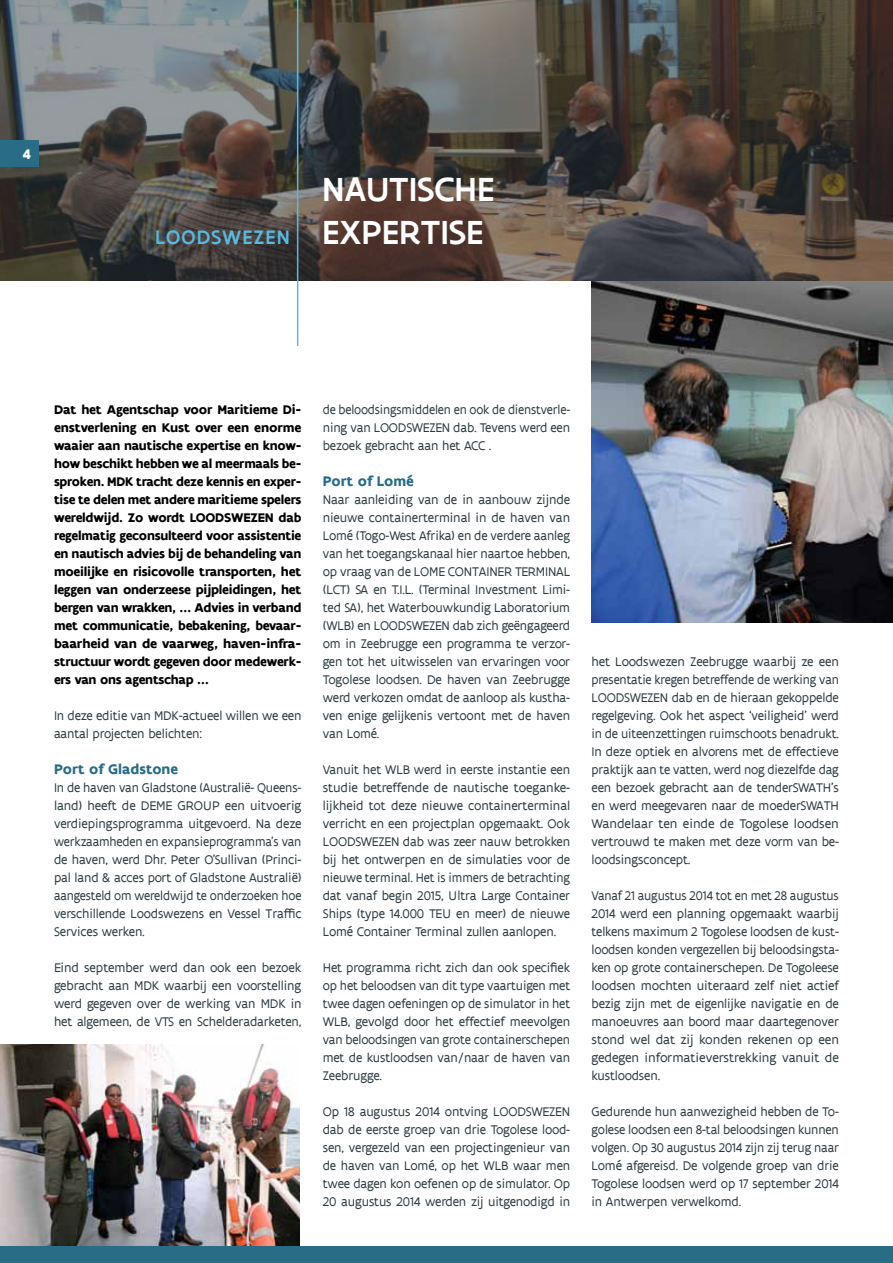
<style>
.page{position:relative;width:893px;height:1263px;background:#fff}
.page>*{position:absolute;margin:0;border:0;box-sizing:border-box;transform-origin:0 0}
.t1{font:500 36px "Flanders Art Sans";color:#fff}
.t2{font:500 21px "Flanders Art Sans";letter-spacing:.055em;color:#5ab9df}
.t3{font:700 15px "Flanders Art Sans";color:#286c86}
.t4{font:700 15px "Flanders Art Sans";color:#fff}
.t5{font:13.5px/18px "Flanders Art Sans";letter-spacing:-.01em;color:#2c393f;text-align:justify}
.t6{font:700 13.5px/18px "Flanders Art Sans";letter-spacing:-.02em;color:#000;text-align:justify}
.t7{font:13.5px/18px "Flanders Art Sans";letter-spacing:-.01em;color:#2c393f;text-align:justify;scale:.96 1}
.s1{font-size:36px;color:#fff}
</style>
<div class="page">
<img style="left:0;top:1044px;width:300px;height:202px">
<img style="left:591px;top:280px;width:302px;height:342px">
<svg style="left:0;top:0;width:893px;height:280px;background:#544e49"></svg>
<div style="left:0;top:140px;width:38px;height:27px;background:#286c86"></div>
<div style="left:0;top:1246px;width:893px;height:17px;background:#286c86"></div>
<hr style="left:297px;top:0;width:1px;height:346px;background:#5ab9df">
<p class="t4" style="left:22px;top:145px;width:10px">4</p>
<h1 class="t1" style="left:322px;top:166px;width:174px">NAUTISCHE</h1>
<h2 class="t2" style="left:155px;top:224px;width:330px">LOODSWEZEN <span class="s1">EXPERTISE</span></h2>
<p class="t6" style="left:54px;top:401px;width:249px">Dat het Agentschap voor Maritieme Di&shy;enstverlening en Kust over een enorme waaier aan nautische expertise en know&shy;how beschikt hebben we al meermaals be&shy;sproken. MDK tracht deze kennis en exper&shy;tise te delen met andere maritieme spelers wereldwijd. Zo wordt LOODSWEZEN dab regelmatig geconsulteerd voor assistentie en nautisch advies bij de behandeling van moeilijke en risicovolle transporten, het leggen van onderzeese pijpleidingen, het bergen van wrakken, … Advies in verband met communicatie, bebakening, bevaar&shy;baarheid van de vaarweg, haven-infra&shy;structuur wordt gegeven door medewerk&shy;ers van ons agentschap …</p>
<p class="t5" style="left:54px;top:707px;width:249px">In deze editie van MDK-actueel willen we een aantal projecten belichten:</p>
<p class="t3" style="left:54px;top:760px;width:126px">Port of Gladstone</p>
<p class="t5" style="left:54px;top:779px;width:249px">In de haven van Gladstone (Australië- Queens&shy;land) heeft de DEME GROUP een uitvoerig verdiepingsprogramma uitgevoerd. Na deze werkzaamheden en expansieprogramma’s van de haven, werd Dhr. Peter O’Sullivan (Princi&shy;pal land &amp; acces port of Gladstone Australië) aangesteld om wereldwijd te onderzoeken hoe verschillende Loodswezens en Vessel Traffic Services werken.</p>
<p class="t5" style="left:54px;top:959px;width:249px">Eind september werd dan ook een bezoek gebracht aan MDK waarbij een voorstelling werd gegeven over de werking van MDK in het algemeen, de VTS en Schelderadarketen,</p>
<p class="t7" style="left:323px;top:401px;width:259px">de beloodsingsmiddelen en ook de dienstverle&shy;ning van LOODSWEZEN dab. Tevens werd een bezoek gebracht aan het ACC .</p>
<p class="t3" style="left:323px;top:472px;width:93px">Port of Lomé</p>
<p class="t5" style="left:323px;top:491px;width:249px">Naar aanleiding van de in aanbouw zijnde nieuwe containerterminal in de haven van Lomé (Togo-West Afrika) en de verdere aanleg van het toegangskanaal hier naartoe hebben, op vraag van de LOME CONTAINER TERMINAL (LCT) SA en T.I.L. (Terminal Investment Limi&shy;ted SA), het Waterbouwkundig Laboratorium (WLB) en LOODSWEZEN dab zich geëngageerd om in Zeebrugge een programma te verzor&shy;gen tot het uitwisselen van ervaringen voor Togolese loodsen. De haven van Zeebrugge werd verkozen omdat de aanloop als kustha&shy;ven enige gelijkenis vertoont met de haven van Lomé.</p>
<p class="t5" style="left:323px;top:761px;width:249px">Vanuit het WLB werd in eerste instantie een studie betreffende de nautische toeganke&shy;lijkheid tot deze nieuwe containerterminal verricht en een projectplan opgemaakt. Ook LOODSWEZEN dab was zeer nauw betrokken bij het ontwerpen en de simulaties voor de nieuwe terminal. Het is immers de betrachting dat vanaf begin 2015, Ultra Large Container Ships (type 14.000 TEU en meer) de nieuwe Lomé Container Terminal zullen aanlopen.</p>
<p class="t5" style="left:323px;top:959px;width:249px">Het programma richt zich dan ook specifiek op het beloodsen van dit type vaartuigen met twee dagen oefeningen op de simulator in het WLB, gevolgd door het effectief meevolgen van beloodsingen van grote containerschepen met de kustloodsen van/naar de haven van Zeebrugge.</p>
<p class="t5" style="left:323px;top:1103px;width:249px">Op 18 augustus 2014 ontving LOODSWEZEN dab de eerste groep van drie Togolese lood&shy;sen, vergezeld van een projectingenieur van de haven van Lomé, op het WLB waar men twee dagen kon oefenen op de simulator. Op 20 augustus 2014 werden zij uitgenodigd in</p>
<p class="t5" style="left:591px;top:653px;width:249px">het Loodswezen Zeebrugge waarbij ze een presentatie kregen betreffende de werking van LOODSWEZEN dab en de hieraan gekoppelde regelgeving. Ook het aspect ‘veiligheid’ werd in de uiteenzettingen ruimschoots benadrukt.<br>In deze optiek en alvorens met de effectieve praktijk aan te vatten, werd nog diezelfde dag een bezoek gebracht aan de tenderSWATH’s en werd meegevaren naar de moederSWATH Wandelaar ten einde de Togolese loodsen vertrouwd te maken met deze vorm van be&shy;loodsingsconcept.</p>
<p class="t5" style="left:591px;top:887px;width:249px">Vanaf 21 augustus 2014 tot en met 28 augustus 2014 werd een planning opgemaakt waarbij telkens maximum 2 Togolese loodsen de kust&shy;loodsen konden vergezellen bij beloodsingsta&shy;ken op grote containerschepen. De Togoleese loodsen mochten uiteraard zelf niet actief bezig zijn met de eigenlijke navigatie en de manoeuvres aan boord maar daartegenover stond wel dat zij konden rekenen op een gedegen informatieverstrekking vanuit de kustloodsen.</p>
<p class="t5" style="left:591px;top:1103px;width:249px">Gedurende hun aanwezigheid hebben de To&shy;golese loodsen een 8-tal beloodsingen kunnen volgen. Op 30 augustus 2014 zijn zij terug naar Lomé afgereisd. De volgende groep van drie Togolese loodsen werd op 17 september 2014 in Antwerpen verwelkomd.</p>
</div>
